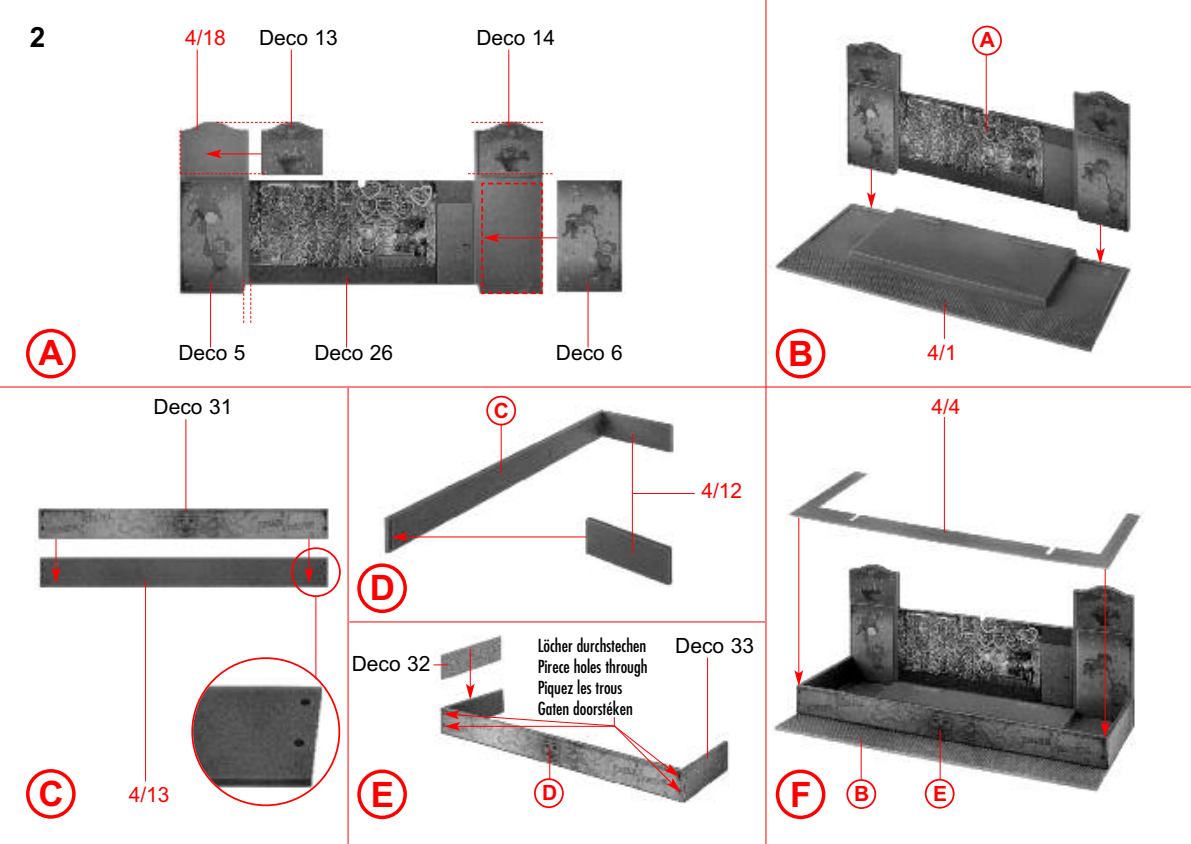
<style>
.page{position:relative;width:1191px;height:844px;background:#fff}
.page>*{position:absolute;margin:0;border:0;box-sizing:border-box;transform-origin:0 0}
.t1{font:700 35px "Arial";color:#f00}
.t2{font:700 28px "Arial";color:#000}
.t3{font:21px "Arial";color:#000}
.t4{font:21px "Arial";color:#f00}
.t5{font:700 21px "Arial";color:#f00}
.t6{font:condensed 17.5px/21px "Futura Std";color:#000}
</style>
<div class="page">
<hr style="left:765px;top:0;width:1px;height:843px;background:#f00">
<hr style="left:348px;top:387px;width:1px;height:456px;background:#f00">
<hr style="left:0;top:386px;width:1191px;height:1px;background:#f00">
<hr style="left:349px;top:621px;width:416px;height:1px;background:#f00">
<img style="left:175px;top:114px;width:450px;height:183px">
<img style="left:769px;top:37px;width:363px;height:318px">
<img style="left:35px;top:505px;width:294px;height:85px">
<img style="left:380px;top:408px;width:294px;height:179px">
<img style="left:435px;top:635px;width:295px;height:167px">
<svg style="left:191px;top:657px;width:149px;height:149px"></svg>
<img style="left:773px;top:468px;width:370px;height:327px">
<svg style="left:26px;top:329px;width:50px;height:49px"></svg>
<svg style="left:776px;top:329px;width:49px;height:49px"></svg>
<svg style="left:26px;top:769px;width:50px;height:49px"></svg>
<svg style="left:357px;top:563px;width:50px;height:50px"></svg>
<svg style="left:357px;top:769px;width:50px;height:50px"></svg>
<svg style="left:776px;top:769px;width:49px;height:50px"></svg>
<svg style="left:972px;top:26px;width:30px;height:29px"></svg>
<svg style="left:846px;top:779px;width:30px;height:29px"></svg>
<svg style="left:486px;top:395px;width:30px;height:30px"></svg>
<svg style="left:924px;top:778px;width:30px;height:30px"></svg>
<hr style="left:496px;top:237px;width:61px;height:1px;background:#f00">
<svg style="left:867px;top:169px;width:8px;height:39px"></svg>
<hr style="left:798px;top:517px;width:1px;height:156px;background:#f00">
<svg style="left:794px;top:670px;width:9px;height:16px"></svg>
<hr style="left:1104px;top:569px;width:1px;height:155px;background:#f00">
<svg style="left:1100px;top:721px;width:9px;height:16px"></svg>
<hr style="left:56px;top:538px;width:1px;height:32px;background:#f00">
<svg style="left:52px;top:567px;width:8px;height:16px"></svg>
<hr style="left:404px;top:536px;width:183px;height:1px;background:#f00">
<svg style="left:391px;top:532px;width:16px;height:9px"></svg>
<hr style="left:308px;top:538px;width:1px;height:32px;background:#f00">
<svg style="left:291px;top:547px;width:50px;height:50px"></svg>
<svg style="left:1096px;top:224px;width:8px;height:40px"></svg>
<hr style="left:197px;top:49px;width:1px;height:81px;background:#f00">
<svg style="left:468px;top:173px;width:84px;height:1px"></svg>
<svg style="left:180px;top:130px;width:85px;height:44px;background:#8c8282"></svg>
<svg style="left:243px;top:279px;width:1px;height:44px"></svg>
<svg style="left:250px;top:279px;width:1px;height:44px"></svg>
<svg style="left:216px;top:122px;width:72px;height:1px"></svg>
<svg style="left:471px;top:122px;width:72px;height:1px"></svg>
<hr style="left:291px;top:50px;width:1px;height:77px;background:#f00">
<hr style="left:210px;top:283px;width:1px;height:64px;background:#f00">
<hr style="left:346px;top:276px;width:1px;height:71px;background:#f00">
<hr style="left:587px;top:283px;width:1px;height:64px;background:#f00">
<hr style="left:508px;top:50px;width:1px;height:77px;background:#f00">
<hr style="left:985px;top:55px;width:1px;height:77px;background:#f00">
<hr style="left:944px;top:301px;width:1px;height:38px;background:#f00">
<hr style="left:944px;top:417px;width:1px;height:116px;background:#f00">
<hr style="left:145px;top:579px;width:1px;height:202px;background:#f00">
<hr style="left:632px;top:433px;width:1px;height:120px;background:#f00">
<hr style="left:501px;top:423px;width:1px;height:51px;background:#f00">
<hr style="left:939px;top:729px;width:1px;height:50px;background:#f00">
<hr style="left:860px;top:739px;width:1px;height:40px;background:#f00">
<hr style="left:632px;top:493px;width:62px;height:1px;background:#f00">
<hr style="left:185px;top:419px;width:1px;height:93px;background:#f00">
<svg style="left:433px;top:664px;width:15px;height:1px"></svg>
<hr style="left:707px;top:657px;width:1px;height:101px;background:#f00">
<hr style="left:315px;top:596px;width:1px;height:83px;background:#f00">
<svg style="left:480px;top:182px;width:63px;height:113px;background:#6c5b5b"></svg>
<hr style="left:470px;top:648px;width:1px;height:38px;background:#f00">
<svg style="left:466px;top:683px;width:8px;height:16px"></svg>
<div style="left:536px;top:635px;width:119px;height:84px;background:#fff"></div>
<svg style="left:443px;top:710px;width:238px;height:97px"></svg>
<h2 class="t2" style="left:30px;top:21px;width:17px">2</h2>
<p class="t4" style="left:185px;top:25px;width:42px">4/18</p>
<p class="t3" style="left:259px;top:25px;width:80px">Deco 13</p>
<p class="t3" style="left:476px;top:25px;width:80px">Deco 14</p>
<p class="t5" style="left:979px;top:28px;width:17px">A</p>
<h1 class="t1" style="left:39px;top:332px;width:27px">A</h1>
<h1 class="t1" style="left:788px;top:333px;width:27px">B</h1>
<p class="t3" style="left:178px;top:340px;width:69px">Deco 5</p>
<p class="t3" style="left:314px;top:340px;width:80px">Deco 26</p>
<p class="t3" style="left:556px;top:340px;width:69px">Deco 6</p>
<p class="t4" style="left:927px;top:340px;width:31px">4/1</p>
<p class="t3" style="left:154px;top:394px;width:80px">Deco 31</p>
<p class="t4" style="left:931px;top:394px;width:31px">4/4</p>
<p class="t5" style="left:493px;top:398px;width:17px">C</p>
<h1 class="t1" style="left:39px;top:773px;width:27px">C</h1>
<p class="t4" style="left:129px;top:782px;width:42px">4/13</p>
<h1 class="t1" style="left:370px;top:567px;width:27px">D</h1>
<p class="t3" style="left:352px;top:651px;width:80px">Deco 32</p>
<p class="t4" style="left:701px;top:478px;width:42px">4/12</p>
<p class="t6" style="left:537px;top:635px;width:110px">Löcher durchstechen</p>
<p class="t3" style="left:675px;top:632px;width:80px">Deco 33</p>
<p class="t6" style="left:537px;top:656px;width:111px">Pirece holes through<br>Piquez les trous<br>Gaten doorstéken</p>
<h1 class="t1" style="left:371px;top:773px;width:25px">E</h1>
<h1 class="t1" style="left:790px;top:773px;width:23px">F</h1>
<p class="t5" style="left:542px;top:780px;width:17px">D</p>
<p class="t5" style="left:933px;top:781px;width:16px">E</p>
<p class="t5" style="left:854px;top:781px;width:17px">B</p>
</div>
